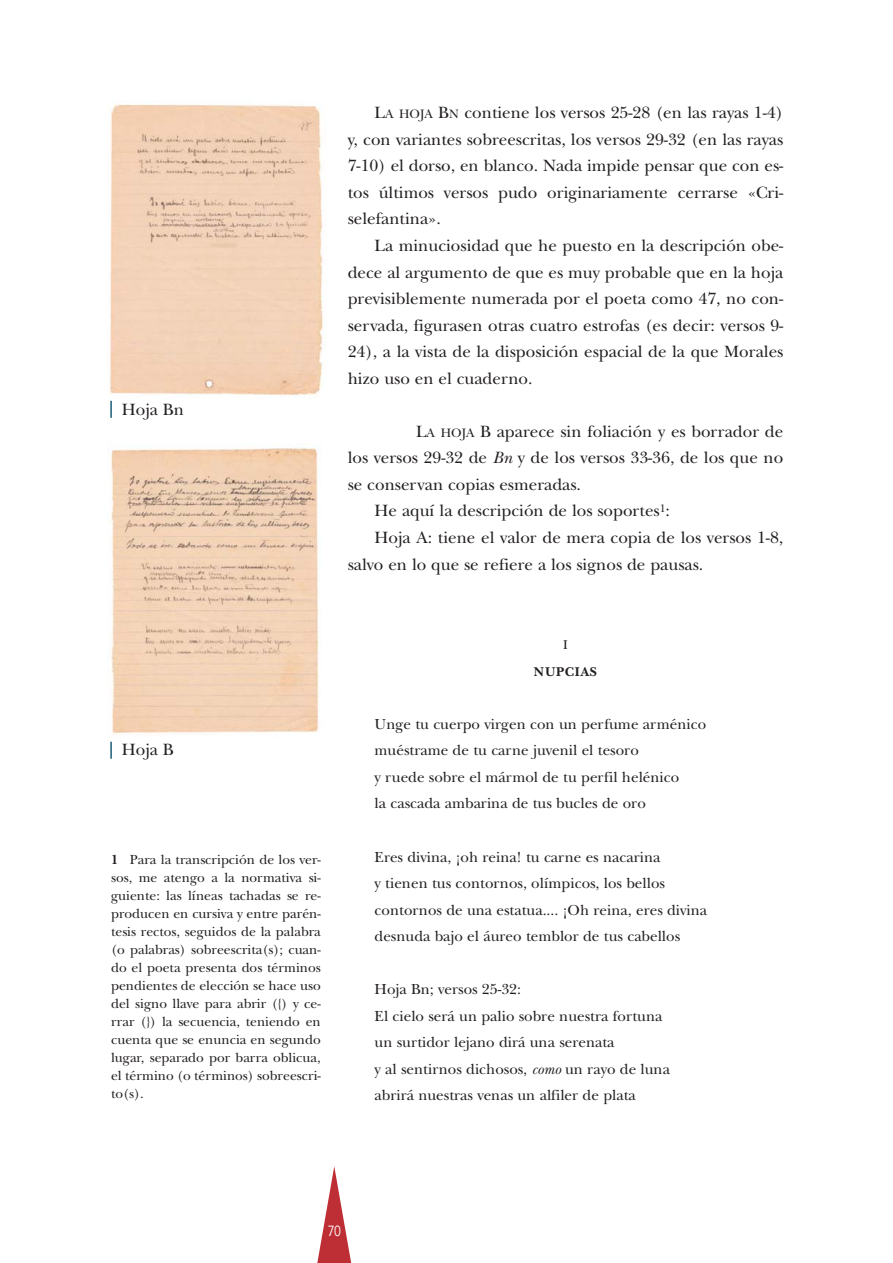
<style>
.page{position:relative;width:893px;height:1263px;background:#fff}
.page>*{position:absolute;margin:0;border:0;box-sizing:border-box;transform-origin:0 0}
.t1{font:17.1px/26.5px "New Baskerville";color:#231f20;text-align:justify}
.t2{font:15.15px/26.5px "New Baskerville";color:#231f20}
.t3{font:13.8px/18px "New Baskerville";color:#231f20;text-align:justify}
.t4{font:700 13.2px "New Baskerville";letter-spacing:.05em;color:#231f20}
.t5{font:13.2px "News Gothic";color:#fff;scale:.9 1}
.t6{font:13.2px "New Baskerville";color:#231f20}
.s1{font-weight:700}
.s2{font-size:12.75px}
.s3{font-style:italic}
</style>
<div class="page">
<svg style="left:317px;top:1166px;width:35px;height:97px"></svg>
<img style="left:111px;top:448px;width:208px;height:287px">
<img style="left:109px;top:104px;width:214px;height:292px">
<svg style="left:110px;top:401px;width:2px;height:17px"></svg>
<svg style="left:110px;top:742px;width:2px;height:17px"></svg>
<p class="t1" style="left:122px;top:398px;width:64px">Hoja Bn</p>
<p class="t1" style="left:122px;top:738px;width:53px">Hoja B</p>
<p class="t3" style="left:111px;top:852px;width:211px"><span class="s1">1</span> Para la transcripción de los ver&shy;sos, me atengo a la normativa si&shy;guiente: las líneas tachadas se re&shy;producen en cursiva y entre parén&shy;tesis rectos, seguidos de la palabra (o palabras) sobreescrita(s); cuan&shy;do el poeta presenta dos términos pendientes de elección se hace uso del signo llave para abrir ({) y ce&shy;rrar (}) la secuencia, teniendo en cuenta que se enuncia en segundo lugar, separado por barra oblicua, el término (o términos) sobreescri&shy;to(s).</p>
<p class="t1" style="left:348px;top:101px;width:437px;text-indent:27px">L<span class="s2">A HOJA</span> B<span class="s2">N</span> contiene los versos 25-28 (en las rayas 1-4) y, con variantes sobreescritas, los versos 29-32 (en las rayas 7-10) el dorso, en blanco. Nada impide pensar que con es&shy;tos últimos versos pudo originariamente cerrarse «Cri&shy;selefantina».</p>
<p class="t1" style="left:348px;top:234px;width:437px;text-indent:27px">La minuciosidad que he puesto en la descripción obe&shy;dece al argumento de que es muy probable que en la hoja previsiblemente numerada por el poeta como 47, no con&shy;servada, figurasen otras cuatro estrofas (es decir: versos 9- 24), a la vista de la disposición espacial de la que Morales hizo uso en el cuaderno.</p>
<p class="t1" style="left:416px;top:420px;width:369px">L<span class="s2">A HOJA</span> B aparece sin foliación y es borrador de</p>
<p class="t1" style="left:348px;top:447px;width:437px">los versos 29-32 de <span class="s3">Bn</span> y de los versos 33-36, de los que no</p>
<p class="t1" style="left:348px;top:473px;width:235px">se conservan copias esmeradas.</p>
<p class="t1" style="left:374px;top:500px;width:297px">He aquí la descripción de los soportes<sup>1</sup>:</p>
<p class="t1" style="left:374px;top:526px;width:410px">Hoja A: tiene el valor de mera copia de los versos 1-8,</p>
<p class="t1" style="left:348px;top:553px;width:357px">salvo en lo que se refiere a los signos de pausas.</p>
<p class="t6" style="left:563px;top:640px;width:6px">I</p>
<p class="t4" style="left:534px;top:667px;width:65px">NUPCIAS</p>
<p class="t2" style="left:374px;top:712px;width:333px">Unge tu cuerpo virgen con un perfume arménico muéstrame de tu carne juvenil el tesoro<br>y ruede sobre el mármol de tu perfil helénico<br>la cascada ambarina de tus bucles de oro</p>
<p class="t2" style="left:374px;top:845px;width:334px">Eres divina, ¡oh reina! tu carne es nacarina<br>y tienen tus contornos, olímpicos, los bellos contornos de una estatua.... ¡Oh reina, eres divina desnuda bajo el áureo temblor de tus cabellos</p>
<p class="t2" style="left:374px;top:978px;width:297px">Hoja Bn; versos 25-32:<br>El cielo será un palio sobre nuestra fortuna un surtidor lejano dirá una serenata<br>y al sentirnos dichosos, <span class="s3">como</span> un rayo de luna abrirá nuestras venas un alfiler de plata</p>
<p class="t5" style="left:327px;top:1226px;width:16px">70</p>
</div>
